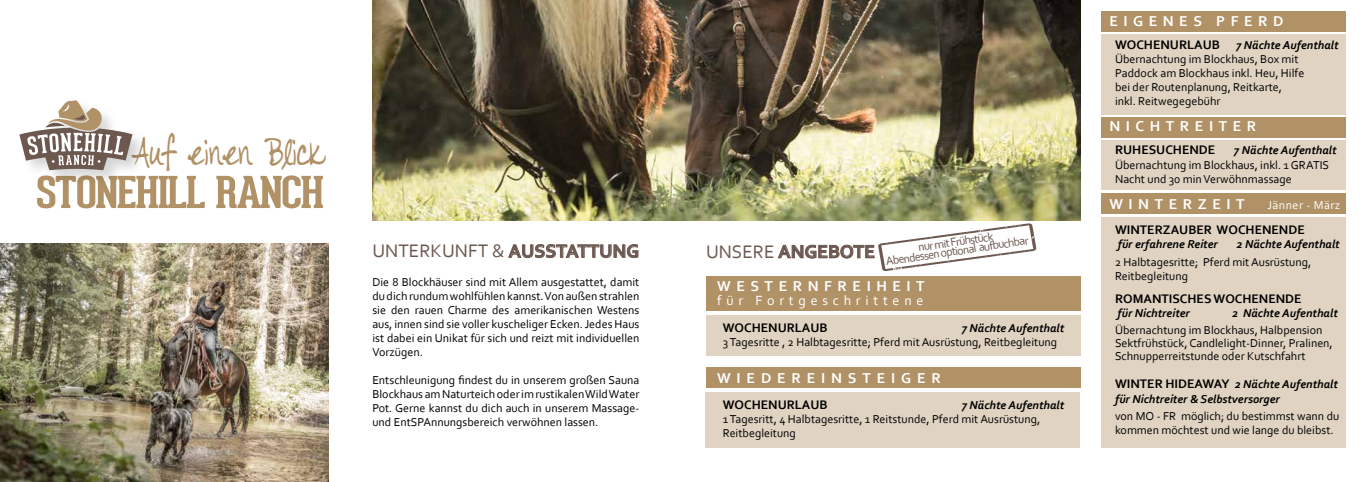
<style>
.page{position:relative;width:1361px;height:482px;background:#fff}
.page>*{position:absolute;margin:0;border:0;box-sizing:border-box;transform-origin:0 0}
.t1{font:700 43px "Geared Slab";letter-spacing:-.03em;color:#b19166;scale:1.16 1}
.t2{font:32.9px "DJB Color Me Chic";color:#b19166;scale:.87 1}
.t3{font:19px "Corbel";color:#6d5850}
.t4{font:700 19px "Corbel";color:#6d5850}
.t5{font:700 15px "Corbel";letter-spacing:.37em;color:#fff}
.t6{font:700 15px "Corbel";letter-spacing:.39em;color:#fff}
.t7{font:14px "Corbel";letter-spacing:.34em;color:#fff}
.t8{font:700 13px "Corbel";color:#000}
.t9{font:12px/14px "Corbel";color:#000}
.t10{font:italic 700 12px/15px "Corbel";color:#000}
.t11{font:12px/9px "Corbel";color:#6d5850;text-align:center}
.t12{font:12px "Corbel";letter-spacing:.04em;color:#fff}
.s1{font-weight:700}
.s2{font-weight:400}
.s3{font-weight:700;font-size:13px}
.s4{font-weight:700;font-style:italic}
.s5{font-style:normal;font-size:13px}
</style>
<div class="page">
<div style="left:705px;top:392px;width:375px;height:56px;background:#e0d3c2"></div>
<div style="left:706px;top:367px;width:374px;height:21px;background:#b19166"></div>
<div style="left:1101px;top:194px;width:244px;height:20px;background:#b19166"></div>
<div style="left:1101px;top:117px;width:244px;height:21px;background:#b19166"></div>
<svg style="left:508px;top:244px;width:130px;height:14px"></svg>
<img style="left:0;top:243px;width:329px;height:239px">
<div style="left:1101px;top:141px;width:244px;height:49px;background:#e0d3c2"></div>
<div style="left:1101px;top:217px;width:244px;height:231px;background:#e0d3c2"></div>
<div style="left:1101px;top:11px;width:244px;height:21px;background:#b19166"></div>
<div style="left:1101px;top:34px;width:244px;height:80px;background:#e0d3c2"></div>
<div style="left:706px;top:277px;width:374px;height:34px;background:#b19166"></div>
<div style="left:706px;top:316px;width:374px;height:40px;background:#e0d3c2"></div>
<img style="left:372px;top:0;width:708px;height:220px">
<svg style="left:778px;top:223px;width:258px;height:48px"></svg>
<div style="left:17px;top:98px;width:132px;height:89px;background:#000;opacity:.17"></div>
<svg style="left:19px;top:100px;width:113px;height:70px"></svg>
<h2 class="t2" style="left:129px;top:135px;width:228px">Auf einen Blick</h2>
<h1 class="t1" style="left:36px;top:165px;width:250px">STONEHILL RANCH</h1>
<h3 class="t3" style="left:372px;top:239px;width:268px">UNTERKUNFT &amp; <span class="s1">AUSSTATTUNG</span></h3>
<p class="t9" style="left:372px;top:274px;width:269px;text-align:justify">Die 8 Blockhäuser sind mit Allem ausgestattet, damit du dich rundum wohlfühlen kannst. Von außen strahlen sie den rauen Charme des amerikanischen Westens aus, innen sind sie voller kuscheliger Ecken. Jedes Haus ist dabei ein Unikat für sich und reizt mit individuellen Vorzügen.</p>
<p class="t9" style="left:372px;top:372px;width:269px;text-align:justify">Entschleunigung findest du in unserem großen Sauna Blockhaus am Naturteich oder im rustikalen Wild Water Pot. Gerne kannst du dich auch in unserem Massage&shy;und EntSPAnnungsbereich verwöhnen lassen.</p>
<h3 class="t4" style="left:706px;top:240px;width:170px"><span class="s2">UNSERE</span> ANGEBOTE</h3>
<p class="t11" style="left:884px;top:247px;width:145px;rotate:-8deg">nur mit Frühstück<br>Abendessen optional aufbuchbar</p>
<p class="t5" style="left:717px;top:277px;width:209px">WESTERNFREIHEIT</p>
<p class="t7" style="left:717px;top:291px;width:208px">für Fortgeschrittene</p>
<p class="t8" style="left:723px;top:319px;width:106px">WOCHENURLAUB</p>
<p class="t10" style="left:961px;top:320px;width:104px">7 Nächte Aufenthalt</p>
<p class="t9" style="left:723px;top:334px;width:336px">3 Tagesritte , 2 Halbtagesritte; Pferd mit Ausrüstung, Reitbegleitung</p>
<p class="t6" style="left:717px;top:369px;width:225px">WIEDEREINSTEIGER</p>
<p class="t8" style="left:723px;top:396px;width:106px">WOCHENURLAUB</p>
<p class="t10" style="left:961px;top:397px;width:104px">7 Nächte Aufenthalt</p>
<p class="t9" style="left:723px;top:411px;width:319px">1 Tagesritt, 4 Halbtagesritte, 1 Reitstunde, Pferd mit Ausrüstung,<br>Reitbegleitung</p>
<p class="t5" style="left:1109px;top:12px;width:176px">EIGENES PFERD</p>
<p class="t9" style="left:1115px;top:38px;width:225px"><span class="s3">WOCHENURLAUB</span> <span class="s4">7 Nächte Aufenthalt </span>Übernachtung im Blockhaus, Box mit Paddock am Blockhaus inkl. Heu, Hilfe<br>bei der Routenplanung, Reitkarte,<br>inkl. Reitwegegebühr</p>
<p class="t5" style="left:1109px;top:117px;width:148px">NICHTREITER</p>
<p class="t8" style="left:1115px;top:142px;width:102px">RUHESUCHENDE</p>
<p class="t10" style="left:1234px;top:142px;width:104px">7 Nächte Aufenthalt</p>
<p class="t9" style="left:1115px;top:158px;width:216px">Übernachtung im Blockhaus, inkl. 1 GRATIS<br>Nacht und 30 min Verwöhnmassage</p>
<p class="t5" style="left:1109px;top:195px;width:137px">WINTERZEIT</p>
<p class="t12" style="left:1267px;top:198px;width:74px">Jänner - März</p>
<p class="t8" style="left:1115px;top:222px;width:191px">WINTERZAUBER WOCHENENDE</p>
<p class="t10" style="left:1117px;top:236px;width:102px">für erfahrene Reiter</p>
<p class="t10" style="left:1236px;top:236px;width:105px">2 Nächte Aufenthalt</p>
<p class="t9" style="left:1115px;top:255px;width:198px">2 Halbtagesritte; Pferd mit Ausrüstung,<br>Reitbegleitung</p>
<p class="t8" style="left:1115px;top:291px;width:188px">ROMANTISCHES WOCHENENDE</p>
<p class="t10" style="left:1117px;top:305px;width:74px">für Nichtreiter</p>
<p class="t10" style="left:1232px;top:305px;width:107px">2 Nächte Aufenthalt</p>
<p class="t9" style="left:1115px;top:323px;width:219px;line-height:13px">Übernachtung im Blockhaus, Halbpension<br>Sektfrühstück, Candlelight-Dinner, Pralinen,<br>Schnupperreitstunde oder Kutschfahrt</p>
<p class="t10" style="left:1115px;top:376px;width:224px"><span class="s5">WINTER HIDEAWAY</span> 2 Nächte Aufenthalt für Nichtreiter &amp; Selbstversorger</p>
<p class="t9" style="left:1115px;top:409px;width:226px">von MO - FR möglich; du bestimmst wann du kommen möchtest und wie lange du bleibst.</p>
</div>
